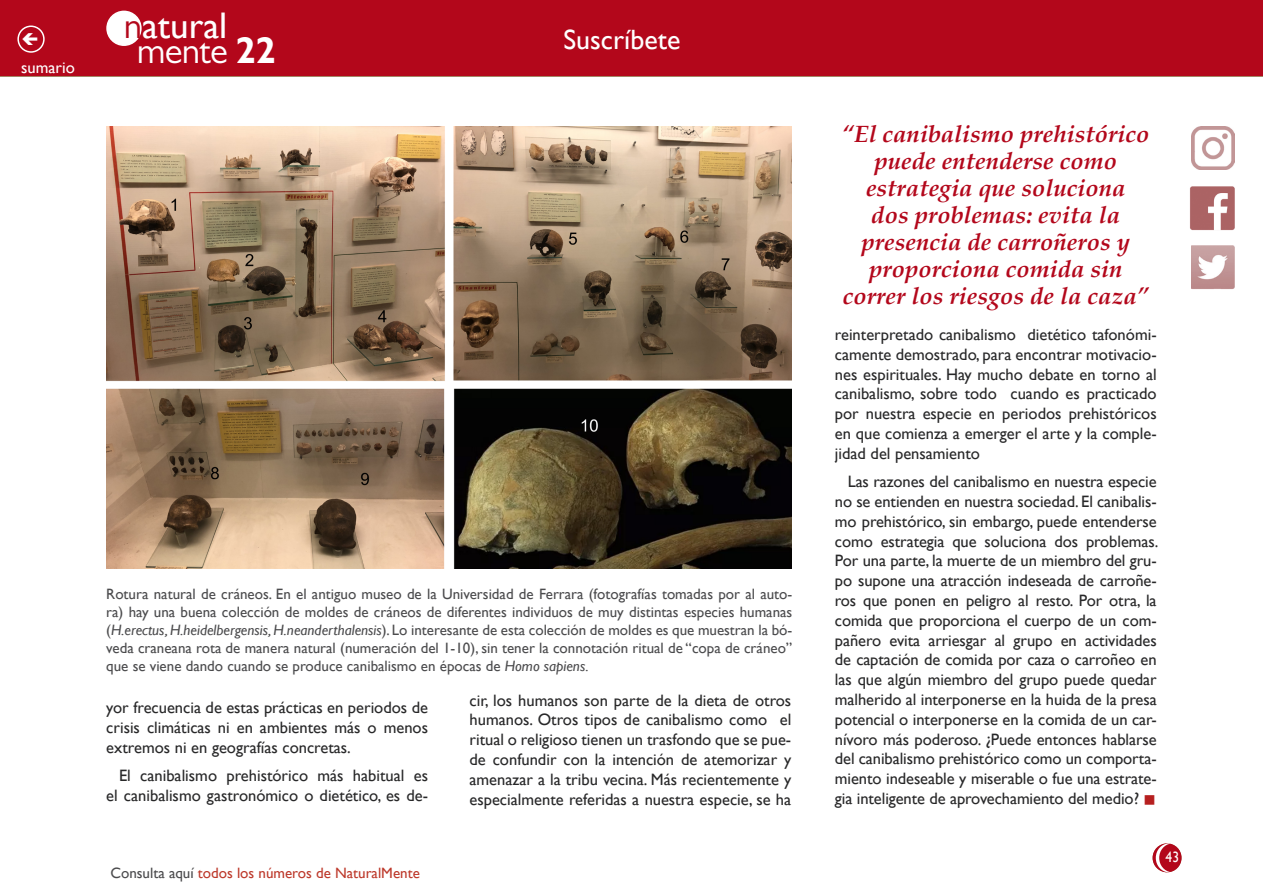
<style>
.page{position:relative;width:1263px;height:893px;background:#fff}
.page>*{position:absolute;margin:0;border:0;box-sizing:border-box;transform-origin:0 0}
.t1{font:37.05px "Gill Sans";color:#fff}
.t2{font:37.05px "Gill Sans MT Pro";letter-spacing:-.02em;color:#fff}
.t3{font:27.9px "Gill Sans";color:#fff}
.t4{font:italic 700 24px/27px "Palatino";color:#b3071b;text-align:center}
.t5{font:16.5px/19.8px "Gill Sans";color:#282829;text-align:justify}
.t6{font:16.5px "Gill Sans";color:#fff}
.t7{font:15px/18px "Gill Sans";color:#4b4b4d;text-align:justify}
.t8{font:15px "Gill Sans";color:#bd392b}
.t9{font:15px "Gill Sans";color:#fff;scale:.9 1}
.s1{font-family:"Gill Sans MT Pro";color:#b3071b}
.s2{font-family:"Gill Sans";font-weight:700}
.s3{font-style:italic}
.s4{color:#4b4b4d}
.s5{color:#b61f1f}
</style>
<div class="page">
<img style="left:1190px;top:186px;width:45px;height:44px">
<img style="left:1191px;top:246px;width:44px;height:43px">
<div style="left:1153px;top:844px;width:28px;height:28px;background:#b3071b;border-radius:50%"></div>
<div style="left:1152px;top:843px;width:29px;height:29px;border:2px solid #b3071b;border-radius:50%"></div>
<div style="left:0;top:0;width:1263px;height:76px;background:#b3071b"></div>
<div style="left:107px;top:11px;width:34px;height:34px;background:#fff;border-radius:50%"></div>
<div style="left:106px;top:11px;width:36px;height:35px;border:2px solid #fff;border-radius:50%"></div>
<svg style="left:1155px;top:843px;width:16px;height:29px"></svg>
<div style="left:17px;top:26px;width:28px;height:27px;border:2px solid #fff;border-radius:50%"></div>
<img style="left:1191px;top:127px;width:43px;height:43px">
<img style="left:106px;top:127px;width:685px;height:441px">
<p class="t6" style="left:21px;top:58px;width:55px">sumario</p>
<h1 class="t1" style="left:124px;top:4px;width:105px"><span class="s1">n</span>atural</h1>
<h1 class="t2" style="left:137px;top:29px;width:140px">mente <span class="s2">22</span></h1>
<h2 class="t3" style="left:563px;top:23px;width:118px">Suscríbete</h2>
<p class="t7" style="left:106px;top:585px;width:687px">Rotura natural de cráneos. En el antiguo museo de la Universidad de Ferrara (fotografías tomadas por al auto&shy;ra) hay una buena colección de moldes de cráneos de diferentes individuos de muy distintas especies humanas (<span class="s3">H.erectus, H.heidelbergensis, H.neanderthalensis</span>). Lo interesante de esta colección de moldes es que muestran la bó&shy;veda craneana rota de manera natural (numeración del 1-10), sin tener la connotación ritual de “copa de cráneo” que se viene dando cuando se produce canibalismo en épocas de <span class="s3">Homo sapiens.</span></p>
<p class="t5" style="left:469px;top:690px;width:323px">cir, los humanos son parte de la dieta de otros humanos. Otros tipos de canibalismo como el ritual o religioso tienen un trasfondo que se pue&shy;de confundir con la intención de atemorizar y amenazar a la tribu vecina. Más recientemente y especialmente referidas a nuestra especie, se ha</p>
<p class="t5" style="left:106px;top:698px;width:323px">yor frecuencia de estas prácticas en periodos de crisis climáticas ni en ambientes más o menos extremos ni en geografías concretas.</p>
<p class="t5" style="left:106px;top:766px;width:323px;text-align:right">El canibalismo prehistórico más habitual es el canibalismo gastronómico o dietético, es de-</p>
<p class="t8" style="left:110px;top:864px;width:311px"><span class="s4">Consulta aquí</span> todos los números de NaturalMente</p>
<h3 class="t4" style="left:842px;top:121px;width:309px">“El canibalismo prehistórico puede entenderse como estrategia que soluciona<br>dos problemas: evita la presencia de carroñeros y proporciona comida sin correr los riesgos de la caza”</h3>
<p class="t5" style="left:835px;top:325px;width:323px">reinterpretado canibalismo dietético tafonómi&shy;camente demostrado, para encontrar motivacio&shy;nes espirituales. Hay mucho debate en torno al canibalismo, sobre todo cuando es practicado por nuestra especie en periodos prehistóricos en que comienza a emerger el arte y la comple&shy;jidad del pensamiento</p>
<p class="t5" style="left:835px;top:472px;width:325px;text-indent:13px">Las razones del canibalismo en nuestra especie no se entienden en nuestra sociedad. El canibalis&shy;mo prehistórico, sin embargo, puede entenderse como estrategia que soluciona dos problemas.<br>Por una parte, la muerte de un miembro del gru&shy;po supone una atracción indeseada de carroñe&shy;ros que ponen en peligro al resto. Por otra, la comida que proporciona el cuerpo de un com&shy;pañero evita arriesgar al grupo en actividades de captación de comida por caza o carroñeo en las que algún miembro del grupo puede quedar malherido al interponerse en la huida de la presa potencial o interponerse en la comida de un car&shy;nívoro más poderoso. ¿Puede entonces hablarse del canibalismo prehistórico como un comporta&shy;miento indeseable y miserable o fue una estrate&shy;gia inteligente de aprovechamiento del medio? <span class="s5">■</span></p>
<p class="t9" style="left:1165px;top:849px;width:16px">43</p>
</div>
